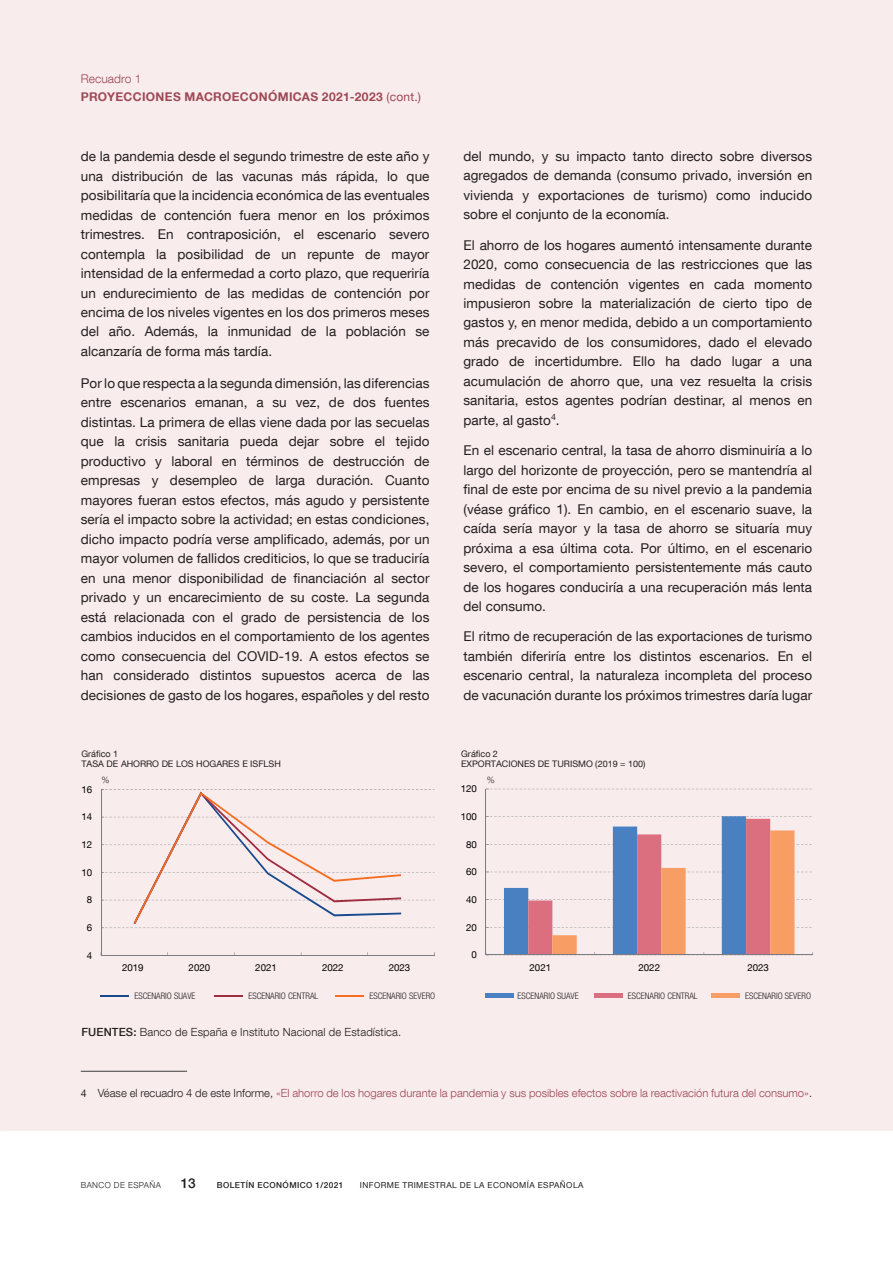
<style>
.page{position:relative;width:893px;height:1263px;background:#fff}
.page>*{position:absolute;margin:0;border:0;box-sizing:border-box;transform-origin:0 0}
.Texto_recuadro{font:13.5px/19.5px "Bd E Neue Helvetica";letter-spacing:.005em;color:#231f20;text-align:justify}
.t1{font:500 13.5px "Bd E Neue Helvetica";color:#231f20}
.Título_recuadro{font:700 12px "Bd E Neue Helvetica";letter-spacing:.03em;color:#9d4855}
.Numero_recuadro{font:300 12px "Bd E Neue Helvetica";letter-spacing:.005em;color:#9d4855}
.Citas_recuadro{font:300 11.25px "Bd E Neue Helvetica";color:#9d4855}
.t2{font:300 11.25px "Bd E Neue Helvetica";letter-spacing:.01em;color:#231f20}
.t3{font:9.75px "Bd E Neue Helvetica";color:#010000}
.t4{font:300 condensed 9px "Bd E Neue Helvetica";color:#231f20}
.t5{font:9px/10.8px "Bd E Neue Helvetica";color:#231f20}
.t6{font:300 9px "Bd E Neue Helvetica";color:#231f20}
.t7{font:8.25px "Bd E Neue Helvetica";letter-spacing:.05em;color:#231f20}
.t8{font:500 8.25px "Bd E Neue Helvetica";letter-spacing:.05em;color:#231f20}
.t9{font:300 8.25px "Bd E Neue Helvetica";letter-spacing:.05em;color:#231f20}
.s1{font-weight:400}
.s2{font-weight:500}
.s3{font-weight:400;font-size:10.5px;color:#231f20}
.s4{color:#231f20}
</style>
<div class="page">
<div style="left:0;top:0;width:893px;height:1131px;background:#f9eced"></div>
<svg style="left:102px;top:789px;width:332px;height:166px"></svg>
<hr style="left:101px;top:789px;width:1px;height:166px;background:#7b7c82">
<hr style="left:101px;top:955px;width:333px;height:1px;background:#7b7c82">
<svg style="left:134px;top:792px;width:267px;height:132px"></svg>
<svg style="left:487px;top:789px;width:325px;height:166px"></svg>
<hr style="left:486px;top:789px;width:1px;height:166px;background:#7b7c82">
<hr style="left:486px;top:955px;width:327px;height:1px;background:#7b7c82">
<svg style="left:504px;top:816px;width:290px;height:139px"></svg>
<hr style="left:485px;top:994px;width:29px;height:4px;background:#4880c2">
<hr style="left:594px;top:994px;width:29px;height:4px;background:#db6f7f">
<hr style="left:711px;top:994px;width:29px;height:4px;background:#f89d63">
<hr style="left:100px;top:995px;width:29px;height:2px;background:#17498c">
<hr style="left:214px;top:995px;width:29px;height:2px;background:#9f2c3f">
<hr style="left:335px;top:995px;width:29px;height:2px;background:#f36d22">
<hr style="left:81px;top:1071px;width:106px;height:1px;background:#3e3e3f">
<p class="Numero_recuadro" style="left:81px;top:72px;width:62px">Recuadro 1</p>
<p class="Título_recuadro" style="left:81px;top:90px;width:342px">PROYECCIONES MACROECONÓMICAS 2021-2023 <span class="s1">(cont.)</span></p>
<p class="Texto_recuadro" style="left:81px;top:146px;width:350px">de la pandemia desde el segundo trimestre de este año y una distribución de las vacunas más rápida, lo que posibilitaría que la incidencia económica de las eventuales medidas de contención fuera menor en los próximos trimestres. En contraposición, el escenario severo contempla la posibilidad de un repunte de mayor intensidad de la enfermedad a corto plazo, que requeriría un endurecimiento de las medidas de contención por encima de los niveles vigentes en los dos primeros meses del año. Además, la inmunidad de la población se alcanzaría de forma más tardía.</p>
<p class="Texto_recuadro" style="left:81px;top:373px;width:350px">Por lo que respecta a la segunda dimensión, las diferencias entre escenarios emanan, a su vez, de dos fuentes distintas. La primera de ellas viene dada por las secuelas que la crisis sanitaria pueda dejar sobre el tejido productivo y laboral en términos de destrucción de empresas y desempleo de larga duración. Cuanto mayores fueran estos efectos, más agudo y persistente sería el impacto sobre la actividad; en estas condiciones, dicho impacto podría verse amplificado, además, por un mayor volumen de fallidos crediticios, lo que se traduciría en una menor disponibilidad de financiación al sector privado y un encarecimiento de su coste. La segunda está relacionada con el grado de persistencia de los cambios inducidos en el comportamiento de los agentes como consecuencia del COVID-19. A estos efectos se han considerado distintos supuestos acerca de las decisiones de gasto de los hogares, españoles y del resto</p>
<p class="Texto_recuadro" style="left:463px;top:146px;width:350px">del mundo, y su impacto tanto directo sobre diversos agregados de demanda (consumo privado, inversión en vivienda y exportaciones de turismo) como inducido sobre el conjunto de la economía.</p>
<p class="Texto_recuadro" style="left:463px;top:235px;width:350px">El ahorro de los hogares aumentó intensamente durante 2020, como consecuencia de las restricciones que las medidas de contención vigentes en cada momento impusieron sobre la materialización de cierto tipo de gastos y, en menor medida, debido a un comportamiento más precavido de los consumidores, dado el elevado grado de incertidumbre. Ello ha dado lugar a una acumulación de ahorro que, una vez resuelta la crisis sanitaria, estos agentes podrían destinar, al menos en parte, al gasto<sup>4</sup>.</p>
<p class="Texto_recuadro" style="left:463px;top:440px;width:350px">En el escenario central, la tasa de ahorro disminuiría a lo largo del horizonte de proyección, pero se mantendría al final de este por encima de su nivel previo a la pandemia (véase gráfico 1). En cambio, en el escenario suave, la caída sería mayor y la tasa de ahorro se situaría muy próxima a esa última cota. Por último, en el escenario severo, el comportamiento persistentemente más cauto de los hogares conduciría a una recuperación más lenta del consumo.</p>
<p class="Texto_recuadro" style="left:463px;top:626px;width:350px">El ritmo de recuperación de las exportaciones de turismo también diferiría entre los distintos escenarios. En el escenario central, la naturaleza incompleta del proceso de vacunación durante los próximos trimestres daría lugar</p>
<p class="t5" style="left:81px;top:748px;width:201px">Gráfico 1<br>TASA DE AHORRO DE LOS HOGARES E ISFLSH</p>
<p class="t5" style="left:461px;top:748px;width:186px">Gráfico 2<br>EXPORTACIONES DE TURISMO (2019 = 100)</p>
<p class="t3" style="left:81px;top:783px;width:12px">16</p>
<p class="t6" style="left:102px;top:774px;width:10px">%</p>
<p class="t3" style="left:461px;top:783px;width:18px">120</p>
<p class="t6" style="left:487px;top:774px;width:10px">%</p>
<p class="t3" style="left:81px;top:811px;width:12px">14</p>
<p class="t3" style="left:461px;top:810px;width:18px">100</p>
<p class="t3" style="left:81px;top:838px;width:12px">12</p>
<p class="t3" style="left:466px;top:838px;width:12px">80</p>
<p class="t3" style="left:81px;top:866px;width:12px">10</p>
<p class="t3" style="left:466px;top:866px;width:12px">60</p>
<p class="t3" style="left:87px;top:894px;width:7px">8</p>
<p class="t3" style="left:466px;top:893px;width:12px">40</p>
<p class="t3" style="left:87px;top:921px;width:7px">6</p>
<p class="t3" style="left:466px;top:921px;width:12px">20</p>
<p class="t3" style="left:87px;top:949px;width:7px">4</p>
<p class="t3" style="left:472px;top:949px;width:7px">0</p>
<p class="t3" style="left:122px;top:961px;width:23px">2019</p>
<p class="t3" style="left:189px;top:961px;width:23px">2020</p>
<p class="t3" style="left:255px;top:961px;width:23px">2021</p>
<p class="t3" style="left:322px;top:961px;width:23px">2022</p>
<p class="t3" style="left:389px;top:961px;width:23px">2023</p>
<p class="t4" style="left:134px;top:990px;width:63px">ESCENARIO SUAVE</p>
<p class="t4" style="left:248px;top:990px;width:71px">ESCENARIO CENTRAL</p>
<p class="t4" style="left:369px;top:990px;width:67px">ESCENARIO SEVERO</p>
<p class="t3" style="left:529px;top:961px;width:23px">2021</p>
<p class="t3" style="left:638px;top:961px;width:23px">2022</p>
<p class="t3" style="left:747px;top:961px;width:23px">2023</p>
<p class="t4" style="left:518px;top:990px;width:63px">ESCENARIO SUAVE</p>
<p class="t4" style="left:628px;top:990px;width:71px">ESCENARIO CENTRAL</p>
<p class="t4" style="left:745px;top:990px;width:67px">ESCENARIO SEVERO</p>
<p class="t2" style="left:82px;top:1025px;width:321px"><span class="s2">FUENTES:</span> Banco de España e Instituto Nacional de Estadística.</p>
<p class="Citas_recuadro" style="left:81px;top:1086px;width:733px"><span class="s3">4</span> <span class="s4">Véase el recuadro 4 de este Informe,</span> «El ahorro de los hogares durante la pandemia y sus posibles efectos sobre la reactivación futura del consumo»<span class="s4">.</span></p>
<p class="t9" style="left:81px;top:1180px;width:82px">BANCO DE ESPAÑA</p>
<p class="t1" style="left:181px;top:1175px;width:16px">13</p>
<p class="t8" style="left:217px;top:1180px;width:128px">BOLETÍN ECONÓMICO 1/2021</p>
<p class="t7" style="left:360px;top:1180px;width:225px">INFORME TRIMESTRAL DE LA ECONOMÍA ESPAÑOLA</p>
</div>
